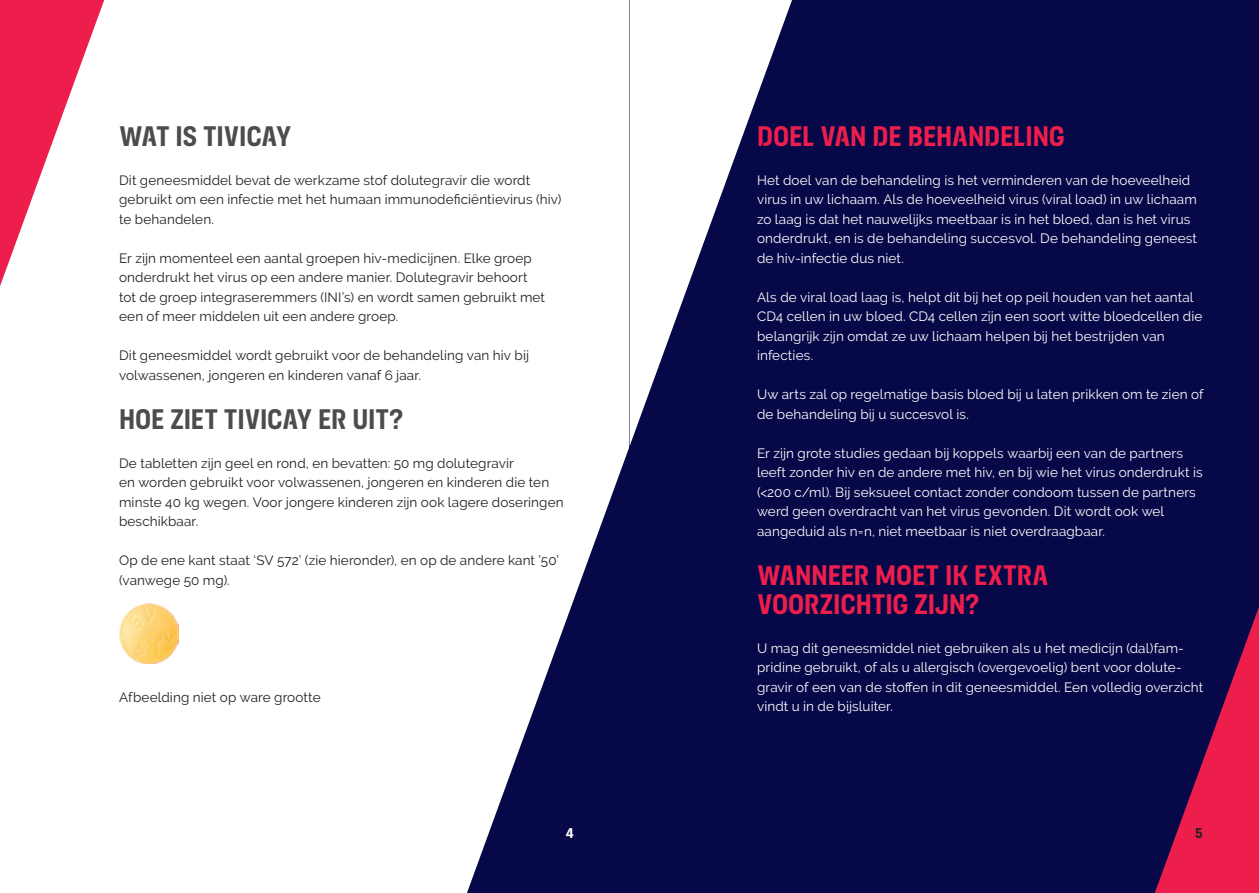
<style>
.page{position:relative;width:1259px;height:893px;background:#fff}
.page>*{position:absolute;margin:0;border:0;box-sizing:border-box;transform-origin:0 0}
.t1{font:700 30px/29.2px "Breakthrough";letter-spacing:-.005em;color:#ed1e4c}
.t2{font:700 30px "Breakthrough";letter-spacing:-.005em;color:#4b4c4d}
.t3{font:700 15px "Breakthrough";color:#fff}
.t4{font:700 15px "Breakthrough";color:#231f20}
.Body{font:13.5px/19.5px "Raleway";letter-spacing:.01em;color:#fff}
.Body-2{font:13.5px/19.5px "Raleway";letter-spacing:.01em;color:#231f20}
</style>
<div class="page">
<div style="left:629px;top:0;width:630px;height:893px;background:#070847"></div>
<svg style="left:467px;top:448px;width:162px;height:445px"></svg>
<svg style="left:629px;top:0;width:163px;height:446px"></svg>
<svg style="left:0;top:0;width:104px;height:286px"></svg>
<svg style="left:1154px;top:607px;width:105px;height:286px"></svg>
<img style="left:119px;top:604px;width:59px;height:59px">
<h1 class="t2" style="left:119px;top:117px;width:174px">WAT IS TIVICAY</h1>
<p class="Body-2" style="left:119px;top:170px;width:444px">Dit geneesmiddel bevat de werkzame stof dolutegravir die wordt gebruikt om een infectie met het humaan immunodeficiëntievirus (hiv) te behandelen.</p>
<p class="Body-2" style="left:119px;top:248px;width:427px">Er zijn momenteel een aantal groepen hiv-medicijnen. Elke groep onderdrukt het virus op een andere manier. Dolutegravir behoort tot de groep integraseremmers (INI’s) en wordt samen gebruikt met een of meer middelen uit een andere groep.</p>
<p class="Body-2" style="left:119px;top:346px;width:411px">Dit geneesmiddel wordt gebruikt voor de behandeling van hiv bij volwassenen, jongeren en kinderen vanaf 6 jaar.</p>
<h1 class="t2" style="left:119px;top:400px;width:286px">HOE ZIET TIVICAY ER UIT?</h1>
<p class="Body-2" style="left:119px;top:453px;width:446px">De tabletten zijn geel en rond, en bevatten: 50 mg dolutegravir<br>en worden gebruikt voor volwassenen, jongeren en kinderen die ten minste 40 kg wegen. Voor jongere kinderen zijn ook lagere doseringen beschikbaar.</p>
<p class="Body-2" style="left:119px;top:551px;width:441px">Op de ene kant staat ‘SV 572’ (zie hieronder), en op de andere kant ’50’ (vanwege 50 mg).</p>
<p class="Body-2" style="left:119px;top:687px;width:203px">Afbeelding niet op ware grootte</p>
<h1 class="t1" style="left:757px;top:121px;width:309px">DOEL VAN DE BEHANDELING</h1>
<p class="Body" style="left:757px;top:170px;width:441px">Het doel van de behandeling is het verminderen van de hoeveelheid virus in uw lichaam. Als de hoeveelheid virus (viral load) in uw lichaam zo laag is dat het nauwelijks meetbaar is in het bloed, dan is het virus onderdrukt, en is de behandeling succesvol. De behandeling geneest de hiv-infectie dus niet.</p>
<p class="Body" style="left:757px;top:287px;width:447px">Als de viral load laag is, helpt dit bij het op peil houden van het aantal CD4 cellen in uw bloed. CD4 cellen zijn een soort witte bloedcellen die belangrijk zijn omdat ze uw lichaam helpen bij het bestrijden van infecties.</p>
<p class="Body" style="left:757px;top:385px;width:448px">Uw arts zal op regelmatige basis bloed bij u laten prikken om te zien of de behandeling bij u succesvol is.</p>
<p class="Body" style="left:757px;top:443px;width:447px">Er zijn grote studies gedaan bij koppels waarbij een van de partners leeft zonder hiv en de andere met hiv, en bij wie het virus onderdrukt is (&lt;200 c/ml). Bij seksueel contact zonder condoom tussen de partners werd geen overdracht van het virus gevonden. Dit wordt ook wel aangeduid als n=n, niet meetbaar is niet overdraagbaar.</p>
<h1 class="t1" style="left:757px;top:560px;width:293px">WANNEER MOET IK EXTRA<br>VOORZICHTIG ZIJN?</h1>
<p class="Body" style="left:757px;top:638px;width:448px">U mag dit geneesmiddel niet gebruiken als u het medicijn (dal)fam&shy;pridine gebruikt, of als u allergisch (overgevoelig) bent voor dolute&shy;gravir of een van de stoffen in dit geneesmiddel. Een volledig overzicht vindt u in de bijsluiter.</p>
<h1 class="t3" style="left:566px;top:824px;width:9px">4</h1>
<p class="t4" style="left:1195px;top:824px;width:9px">5</p>
</div>
